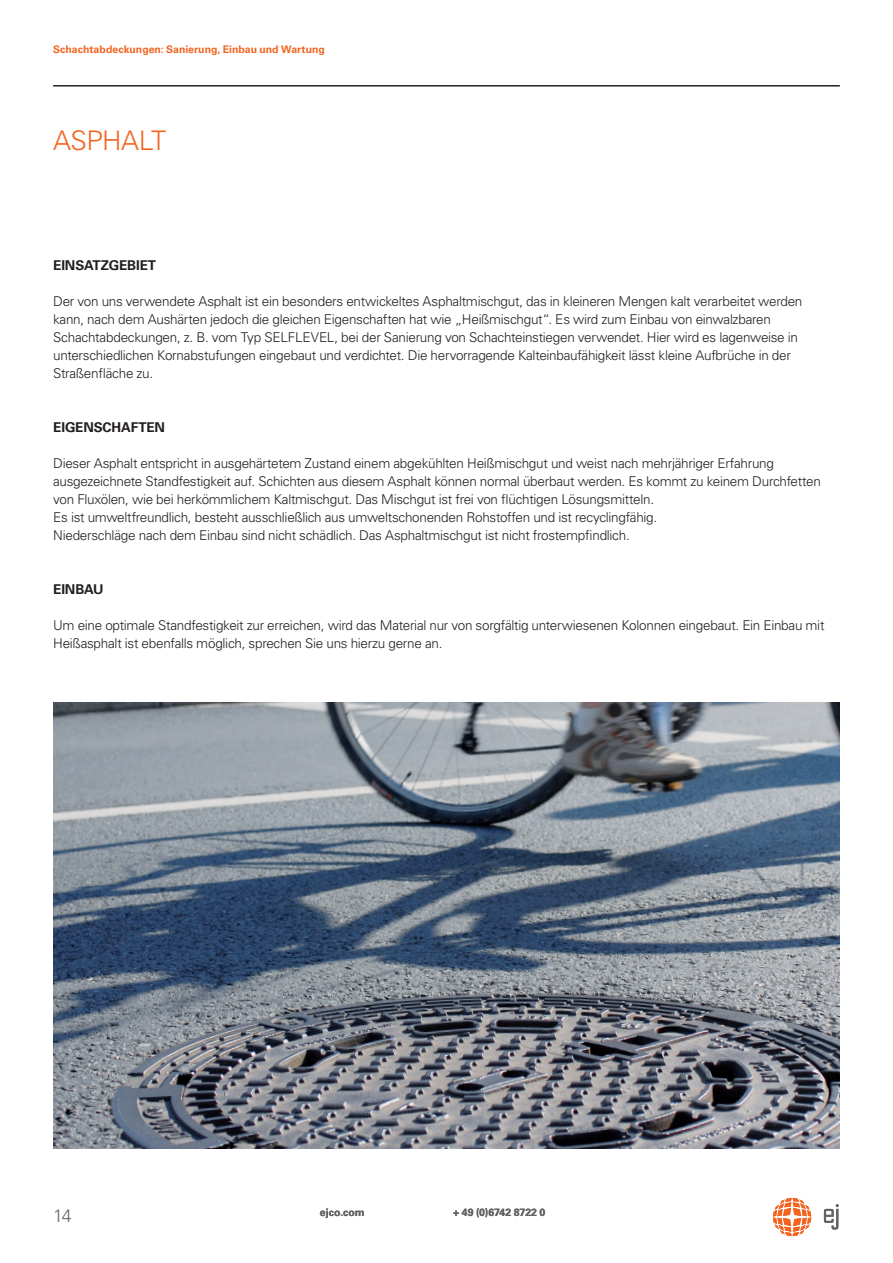
<style>
.page{position:relative;width:893px;height:1263px;background:#fff}
.page>*{position:absolute;margin:0;border:0;box-sizing:border-box;transform-origin:0 0}
.t1{font:300 27px "Univers LT Pro 45";letter-spacing:-.025em;color:#f36421}
.t2{font:300 18px "Univers LT Pro 45";color:#636366}
.t3{font:300 13.5px/18px "Univers LT Pro 45";letter-spacing:-.02em;color:#231f20}
.t4{font:700 13.5px "Univers LT Pro 65";letter-spacing:-.01em;color:#231f20}
.t5{font:700 10.5px "Univers LT Pro 65";color:#f36421}
.t6{font:700 10.5px "Univers LT Pro 65";letter-spacing:.005em;color:#636366}
</style>
<div class="page">
<svg style="left:824px;top:1204px;width:15px;height:25px"></svg>
<svg style="left:773px;top:1198px;width:38px;height:38px"></svg>
<hr style="left:53px;top:85px;width:787px;height:2px;background:#231f20">
<img style="left:53px;top:702px;width:787px;height:447px">
<p class="t5" style="left:53px;top:43px;width:273px">Schachtabdeckungen: Sanierung, Einbau und Wartung</p>
<p class="t1" style="left:53px;top:124px;width:114px">ASPHALT</p>
<p class="t4" style="left:53px;top:257px;width:105px">EINSATZGEBIET</p>
<p class="t3" style="left:53px;top:292px;width:751px">Der von uns verwendete Asphalt ist ein besonders entwickeltes Asphaltmischgut, das in kleineren Mengen kalt verarbeitet werden kann, nach dem Aushärten jedoch die gleichen Eigenschaften hat wie „Heißmischgut“. Es wird zum Einbau von einwalzbaren Schachtabdeckungen, z. B. vom Typ SELFLEVEL, bei der Sanierung von Schachteinstiegen verwendet. Hier wird es lagenweise in unterschiedlichen Kornabstufungen eingebaut und verdichtet. Die hervorragende Kalteinbaufähigkeit lässt kleine Aufbrüche in der Straßenfläche zu.</p>
<p class="t4" style="left:53px;top:419px;width:113px">EIGENSCHAFTEN</p>
<p class="t3" style="left:53px;top:454px;width:769px">Dieser Asphalt entspricht in ausgehärtetem Zustand einem abgekühlten Heißmischgut und weist nach mehrjähriger Erfahrung ausgezeichnete Standfestigkeit auf. Schichten aus diesem Asphalt können normal überbaut werden. Es kommt zu keinem Durchfetten von Fluxölen, wie bei herkömmlichem Kaltmischgut. Das Mischgut ist frei von flüchtigen Lösungsmitteln.</p>
<p class="t3" style="left:53px;top:508px;width:606px">Es ist umweltfreundlich, besteht ausschließlich aus umweltschonenden Rohstoffen und ist recyclingfähig.</p>
<p class="t3" style="left:53px;top:526px;width:578px">Niederschläge nach dem Einbau sind nicht schädlich. Das Asphaltmischgut ist nicht frostempfindlich.</p>
<p class="t4" style="left:53px;top:581px;width:52px">EINBAU</p>
<p class="t3" style="left:53px;top:616px;width:773px">Um eine optimale Standfestigkeit zur erreichen, wird das Material nur von sorgfältig unterwiesenen Kolonnen eingebaut. Ein Einbau mit<br>Heißasphalt ist ebenfalls möglich, sprechen Sie uns hierzu gerne an.</p>
<h2 class="t2" style="left:53px;top:1204px;width:20px">14</h2>
<p class="t6" style="left:320px;top:1206px;width:46px">ejco.com</p>
<p class="t6" style="left:453px;top:1206px;width:94px">+ 49 (0)6742 8722 0</p>
</div>
